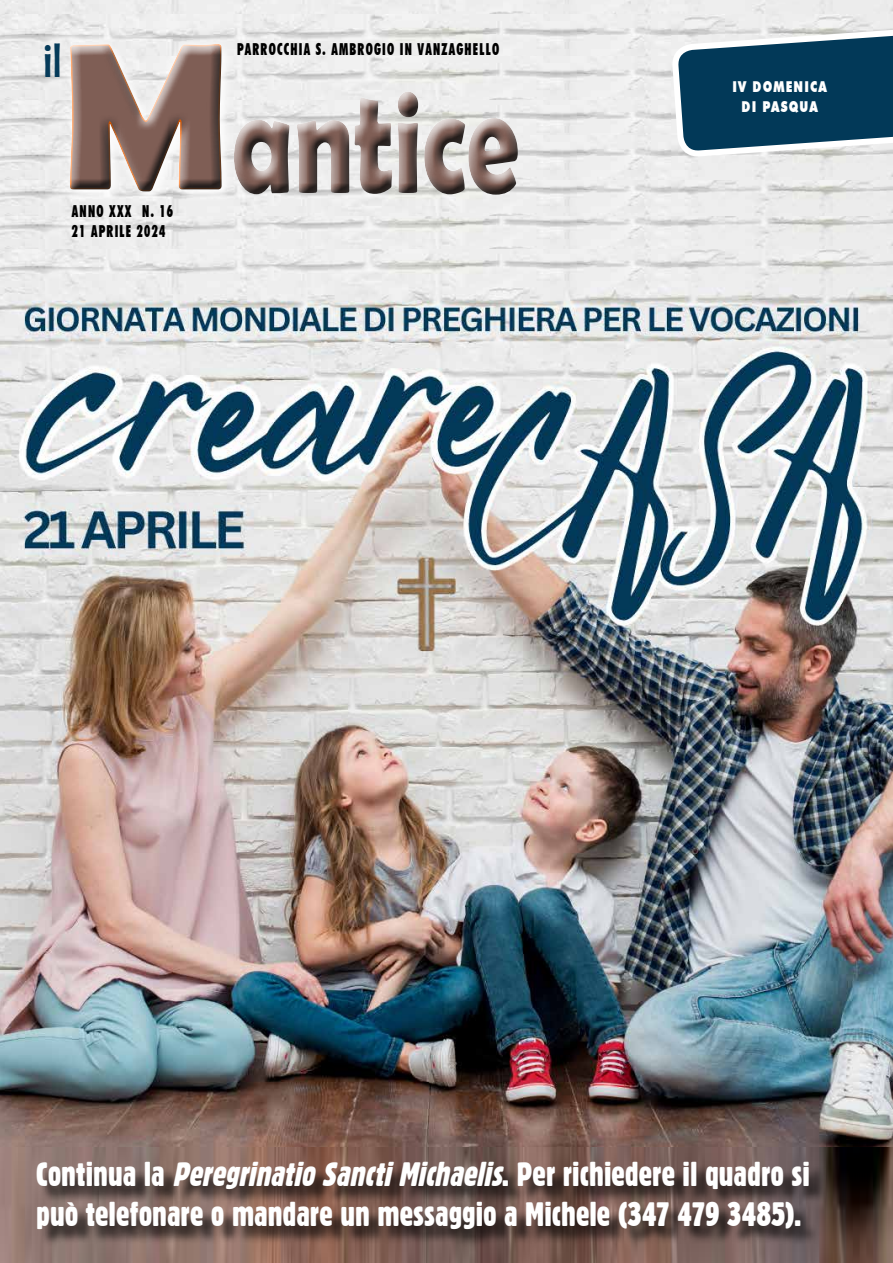
<style>
.page{position:relative;width:893px;height:1263px;background:#fff}
.page>*{position:absolute;margin:0;border:0;box-sizing:border-box;transform-origin:0 0}
.t1{font:700 150.15px "Berlin Sans FB Demi";color:#7f5e55;scale:.7 1}
.t2{font:48.9px "Berlin Sans FB";color:#063b5a;scale:.88 1}
.t3{font:33px/40.5px "Gothic 821 Condensed BT";color:#fff}
.t4{font:900 condensed 16.5px "Futura BT";letter-spacing:.1em;color:#000;scale:.76 1}
.t5{font:900 15px/19.5px "Futura BT";letter-spacing:.1em;color:#fff;text-align:center;scale:.76 1}
.s1{font-size:208.65px}
.s2{font-style:italic}
</style>
<div class="page">
<img style="left:0;top:215px;width:893px;height:933px">
<img style="left:0;top:179px;width:893px;height:36px">
<img style="left:0;top:58px;width:674px;height:78px">
<img style="left:0;top:136px;width:893px;height:43px">
<img style="left:0;top:15px;width:674px;height:43px">
<img style="left:0;top:1148px;width:893px;height:115px">
<svg style="left:674px;top:0;width:219px;height:155px;background:#597b8f"></svg>
<div style="left:224px;top:53px;width:423px;height:172px;background:#fff;opacity:.75"></div>
<div style="left:232px;top:90px;width:297px;height:116px;background:#000;opacity:.75"></div>
<div style="left:41px;top:0;width:444px;height:238px;background:#fff;opacity:.75"></div>
<div style="left:59px;top:33px;width:171px;height:162px;background:#fff;opacity:.75"></div>
<div style="left:61px;top:38px;width:171px;height:164px;background:#000;opacity:.75"></div>
<div style="left:39px;top:1164px;width:789px;height:83px;background:#000;opacity:.75"></div>
<h2 class="t2" style="left:43px;top:33px;width:23px">il</h2>
<p class="t4" style="left:237px;top:39px;width:346px">PARROCCHIA S. AMBROGIO IN VANZAGHELLO</p>
<h1 class="t1" style="left:61px;top:54px;width:655px"><span class="s1">M</span>antice</h1>
<p class="t4" style="left:72px;top:201px;width:135px">ANNO XXX N. 16</p>
<p class="t4" style="left:72px;top:221px;width:125px">21 APRILE 2024</p>
<p class="t5" style="left:732px;top:77px;width:126px">IV DOMENICA<br>DI PASQUA</p>
<p class="t3" style="left:36px;top:1153px;width:775px">Continua la <span class="s2">PeregrinatioSanctiMichaelis</span>. Per richiedere il quadro si può telefonare o mandare un messaggio a Michele (347 479 3485).</p>
</div>
